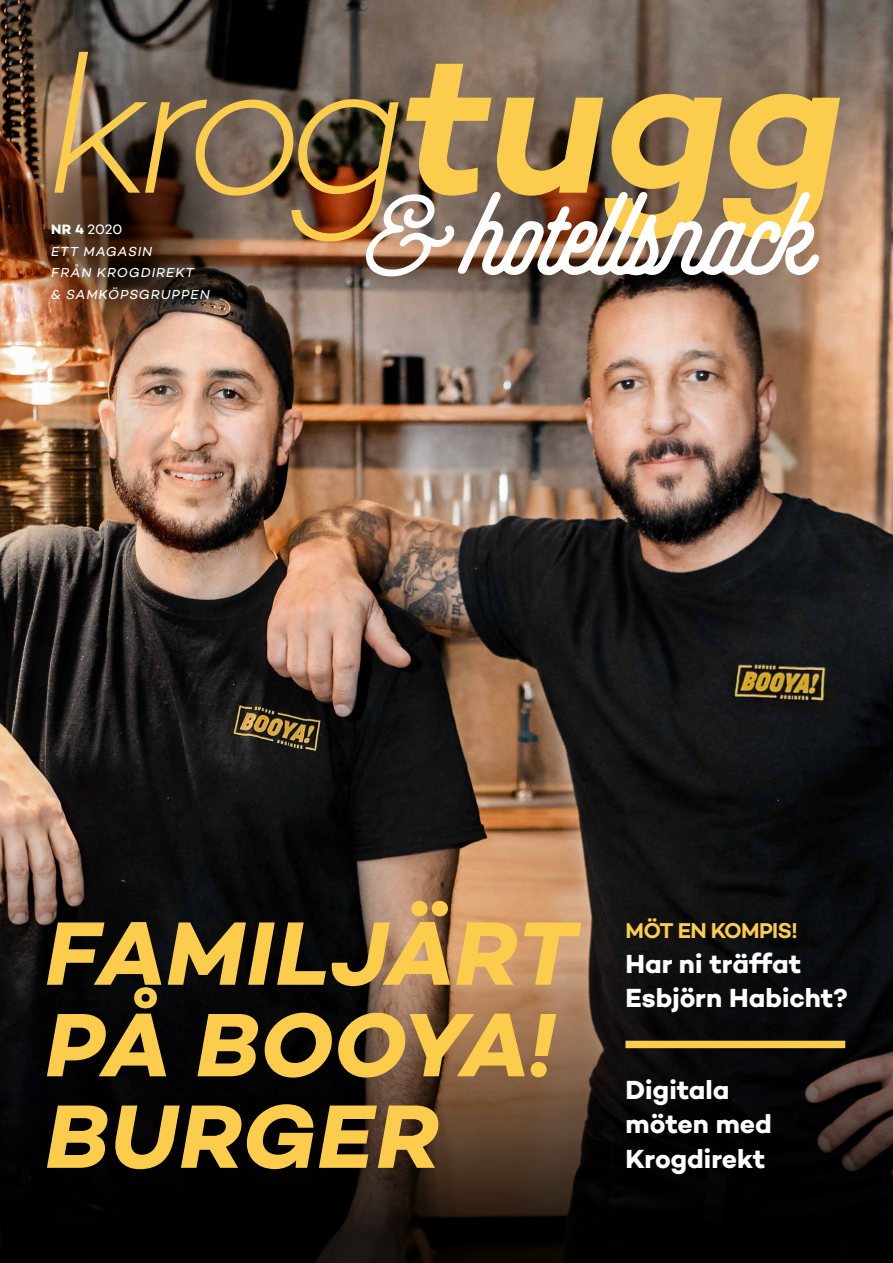
<style>
.page{position:relative;width:893px;height:1263px;background:#fff}
.page>*{position:absolute;margin:0;border:0;box-sizing:border-box;transform-origin:0 0}
.t1{font:italic 200 198.3px "Campton";color:#fccd4d}
.t2{font:italic 700 91.65px/91.5px "Campton";letter-spacing:-.005em;color:#fccd4d}
.t3{font:700 26.7px/34.3px "Campton";color:#fff}
.t4{font:600 21.9px "Campton";letter-spacing:-.03em;color:#fccd4d}
.t5{font:13.8px "Campton";color:#fff}
.t6{font:italic 13.35px/21.6px "Campton";letter-spacing:.07em;color:#fff}
.s1{font-weight:600}
.s2{font-weight:700}
</style>
<div class="page">
<img style="left:0;top:0;width:893px;height:905px">
<img style="left:0;top:54px;width:324px;height:345px">
<svg style="left:360px;top:191px;width:459px;height:90px"></svg>
<svg style="left:0;top:905px;width:893px;height:358px;background:#211a14"></svg>
<div style="left:625px;top:1041px;width:220px;height:7px;background:#fccd4d"></div>
<h1 class="t1" style="left:45px;top:3px;width:800px">krog <span class="s1">tugg</span></h1>
<p class="t5" style="left:51px;top:221px;width:72px"><span class="s2">NR 4</span> 2020</p>
<p class="t6" style="left:51px;top:240px;width:160px">ETT MAGASIN<br>FRÅN KROGDIREKT<br>&amp; SAMKÖPSGRUPPEN</p>
<h2 class="t2" style="left:45px;top:907px;width:533px">FAMILJÄRT<br>PÅ BOOYA!<br>BURGER</h2>
<p class="t4" style="left:626px;top:917px;width:174px">MÖT EN KOMPIS!</p>
<p class="t3" style="left:625px;top:946px;width:224px">Har ni träffat<br>Esbjörn Habicht?</p>
<p class="t3" style="left:625px;top:1072px;width:148px">Digitala möten med<br>Krogdirekt</p>
</div>
